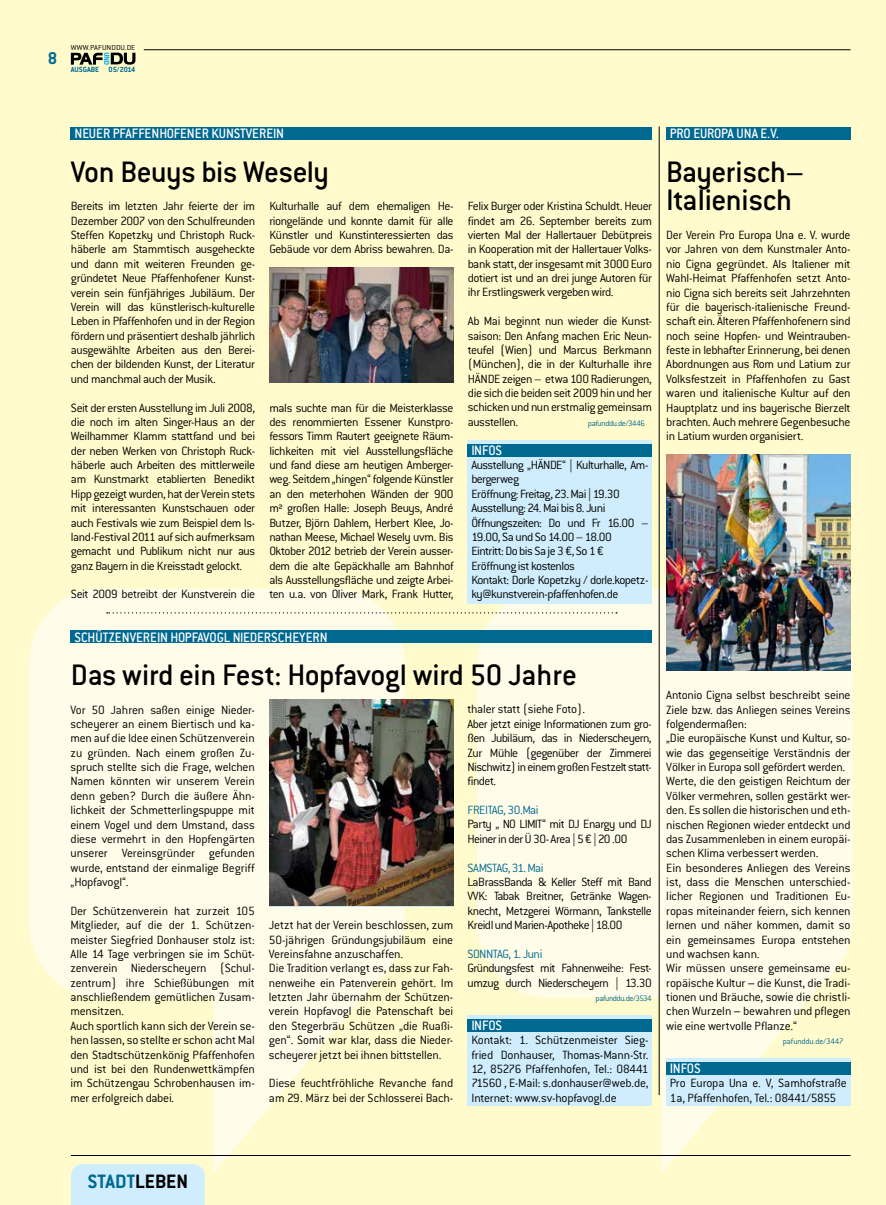
<style>
.page{position:relative;width:886px;height:1205px;background:#fffbcc}
.page>*{position:absolute;margin:0;border:0;box-sizing:border-box;transform-origin:0 0}
.t1{font:500 32.5px/28.8px "Conduit ITC Std";letter-spacing:-.015em;color:#000}
.t2{font:700 21.25px "Conduit ITC Std";color:#006991}
.t3{font:700 18.75px "Conduit ITC Std";color:#006991}
.t4{font:500 15px "Conduit ITC Std";color:#fff;scale:.95 1}
.t5{font:300 13.12px/14.4px "Conduit ITC Std";letter-spacing:-.02em;color:#000;text-align:justify}
.t6{font:300 13.12px/14.4px "Conduit ITC Std";letter-spacing:-.045em;color:#000}
.t7{font:300 13.12px/14.4px "Conduit ITC Std";letter-spacing:-.04em;color:#000}
.t8{font:300 13.12px "Conduit ITC Std";letter-spacing:-.04em;color:#006991}
.t9{font:300 8.75px "Conduit ITC Std";letter-spacing:-.04em;color:#006991}
.t10{font:300 8.75px "Conduit ITC Std";letter-spacing:-.015em;color:#006991}
.t11{font:700 8.25px "Conduit ITC Std";color:#006991}
.t12{font:300 7.88px "Conduit ITC Std";letter-spacing:.01em;color:#000;scale:1.1 1}
.s1{font-weight:500}
.s2{color:#000}
</style>
<div class="page">
<svg style="left:29px;top:589px;width:375px;height:584px;fill:#fffde9"></svg>
<svg style="left:477px;top:588px;width:375px;height:585px;fill:#fffde9"></svg>
<svg style="left:71px;top:53px;width:64px;height:12px"></svg>
<div style="left:71px;top:1164px;width:134px;height:41px;background:#cfedfc"></div>
<hr style="left:71px;top:1155px;width:779px;height:1px;background:#000">
<hr style="left:144px;top:50px;width:706px;height:1px;background:#000">
<div style="left:666px;top:127px;width:184px;height:13px;background:#006991"></div>
<svg style="left:107px;top:612px;width:510px;height:1px"></svg>
<img style="left:269px;top:699px;width:185px;height:206px">
<div style="left:468px;top:1015px;width:184px;height:91px;background:#cfedfc"></div>
<div style="left:468px;top:1019px;width:184px;height:13px;background:#006991"></div>
<div style="left:71px;top:630px;width:581px;height:13px;background:#006991"></div>
<img style="left:666px;top:455px;width:184px;height:215px">
<div style="left:666px;top:1058px;width:184px;height:48px;background:#cfedfc"></div>
<div style="left:666px;top:1062px;width:184px;height:13px;background:#006991"></div>
<img style="left:269px;top:268px;width:185px;height:115px">
<div style="left:468px;top:440px;width:184px;height:163px;background:#cfedfc"></div>
<div style="left:468px;top:444px;width:184px;height:13px;background:#006991"></div>
<div style="left:71px;top:127px;width:581px;height:13px;background:#006991"></div>
<hr style="left:659px;top:126px;width:1px;height:969px;background:#000">
<h3 class="t3" style="left:48px;top:47px;width:11px">8</h3>
<p class="t12" style="left:71px;top:42px;width:60px">WWW.PAFUNDDU.DE</p>
<p class="t11" style="left:71px;top:65px;width:66px">AUSGABE 05/2014</p>
<p class="t4" style="left:74px;top:125px;width:222px">NEUER PFAFFENHOFENER KUNSTVEREIN</p>
<h1 class="t1" style="left:71px;top:156px;width:260px">Von Beuys bis Wesely</h1>
<p class="t5" style="left:71px;top:199px;width:186px">Bereits im letzten Jahr feierte der im Dezember 2007 von den Schulfreunden Steffen Kopetzky und Christoph Ruck&shy;häberle am Stammtisch ausgeheckte und dann mit weiteren Freunden ge&shy;gründetet Neue Pfaffenhofener Kunst&shy;verein sein fünfjähriges Jubiläum. Der Verein will das künstlerisch-kulturelle Leben in Pfaffenhofen und in der Region fördern und präsentiert deshalb jährlich ausgewählte Arbeiten aus den Berei&shy;chen der bildenden Kunst, der Literatur und manchmal auch der Musik.</p>
<p class="t5" style="left:71px;top:400px;width:186px">Seit der ersten Ausstellung im Juli 2008, die noch im alten Singer-Haus an der Weilhammer Klamm stattfand und bei der neben Werken von Christoph Ruck&shy;häberle auch Arbeiten des mittlerweile am Kunstmarkt etablierten Benedikt Hipp gezeigt wurden, hat der Verein stets mit interessanten Kunstschauen oder auch Festivals wie zum Beispiel dem Is&shy;land-Festival 2011 auf sich aufmerksam gemacht und Publikum nicht nur aus ganz Bayern in die Kreisstadt gelockt.</p>
<p class="t5" style="left:71px;top:587px;width:186px">Seit 2009 betreibt der Kunstverein die</p>
<p class="t5" style="left:269px;top:199px;width:186px">Kulturhalle auf dem ehemaligen He&shy;riongelände und konnte damit für alle Künstler und Kunstinteressierten das Gebäude vor dem Abriss bewahren. Da-</p>
<p class="t5" style="left:269px;top:400px;width:186px">mals suchte man für die Meisterklasse des renommierten Essener Kunstpro&shy;fessors Timm Rautert geeignete Räum&shy;lichkeiten mit viel Ausstellungsfläche und fand diese am heutigen Amberger&shy;weg. Seitdem „hingen“ folgende Künstler an den meterhohen Wänden der 900 m² großen Halle: Joseph Beuys, André Butzer, Björn Dahlem, Herbert Klee, Jo&shy;nathan Meese, Michael Wesely uvm. Bis Oktober 2012 betrieb der Verein ausser&shy;dem die alte Gepäckhalle am Bahnhof als Ausstellungsfläche und zeigte Arbei&shy;ten u.a. von Oliver Mark, Frank Hutter,</p>
<p class="t4" style="left:74px;top:628px;width:268px">SCHÜTZENVEREIN HOPFAVOGL NIEDERSCHEYERN</p>
<p class="t5" style="left:468px;top:198px;width:186px">Felix Burger oder Kristina Schuldt. Heuer findet am 26. September bereits zum vierten Mal der Hallertauer Debütpreis in Kooperation mit der Hallertauer Volks&shy;bank statt, der insgesamt mit 3000 Euro dotiert ist und an drei junge Autoren für ihr Erstlingswerk vergeben wird.</p>
<p class="t5" style="left:468px;top:313px;width:186px">Ab Mai beginnt nun wieder die Kunst&shy;saison: Den Anfang machen Eric Neun&shy;teufel (Wien) und Marcus Berkmann (München), die in der Kulturhalle ihre HÄNDE zeigen – etwa 100 Radierungen, die sich die beiden seit 2009 hin und her schicken und nun erstmalig gemeinsam ausstellen.</p>
<p class="t9" style="left:588px;top:418px;width:59px">pafunddu.de/3446</p>
<p class="t4" style="left:471px;top:441px;width:34px">INFOS</p>
<p class="t6" style="left:471px;top:457px;width:179px">Ausstellung „HÄNDE“ | Kulturhalle, Am&shy;bergerweg<br>Eröffnung: Freitag, 23. Mai | 19.30<br>Ausstellung: 24. Mai bis 8. Juni<br>Öffnungszeiten: Do und Fr 16.00 –<br>19.00, Sa und So 14.00 – 18.00<br>Eintritt: Do bis Sa je 3 €, So 1 €<br>Eröffnung ist kostenlos<br>Kontakt: Dorle Kopetzky / dorle.kopetz&shy;ky@kunstverein-pfaffenhofen.de</p>
<h1 class="t1" style="left:71px;top:659px;width:508px">Das wird ein Fest: Hopfavogl wird 50 Jahre</h1>
<p class="t5" style="left:71px;top:702px;width:186px">Vor 50 Jahren saßen einige Nieder&shy;scheyerer an einem Biertisch und ka&shy;men auf die Idee einen Schützenverein zu gründen. Nach einem großen Zu&shy;spruch stellte sich die Frage, welchen Namen könnten wir unserem Verein denn geben? Durch die äußere Ähn&shy;lichkeit der Schmetterlingspuppe mit einem Vogel und dem Umstand, dass diese vermehrt in den Hopfengärten unserer Vereinsgründer gefunden wurde, entstand der einmalige Begriff „Hopfavogl“.</p>
<p class="t5" style="left:71px;top:903px;width:186px;text-align:left">Der Schützenverein hat zurzeit 105<br>Mitglieder, auf die der 1. Schützen&shy;meister Siegfried Donhauser stolz ist:<br>Alle 14 Tage verbringen sie im Schüt&shy;zenverein Niederscheyern (Schul&shy;zentrum) ihre Schießübungen mit anschließendem gemütlichen Zusam&shy;mensitzen.<br>Auch sportlich kann sich der Verein se&shy;hen lassen, so stellte er schon acht Mal den Stadtschützenkönig Pfaffenhofen und ist bei den Rundenwettkämpfen im Schützengau Schrobenhausen im&shy;mer erfolgreich dabei.</p>
<p class="t5" style="left:269px;top:917px;width:186px;text-align:left">Jetzt hat der Verein beschlossen, zum 50-jährigen Gründungsjubiläum eine Vereinsfahne anzuschaffen.<br>Die Tradition verlangt es, dass zur Fah&shy;nenweihe ein Patenverein gehört. Im letzten Jahr übernahm der Schützen&shy;verein Hopfavogl die Patenschaft bei den Stegerbräu Schützen „die Ruaßi&shy;gen“. Somit war klar, dass die Nieder&shy;scheyerer jetzt bei ihnen bittstellen.</p>
<p class="t5" style="left:269px;top:1075px;width:186px">Diese feuchtfröhliche Revanche fand am 29. März bei der Schlosserei Bach-</p>
<p class="t7" style="left:467px;top:702px;width:186px">thaler statt (siehe Foto).<br>Aber jetzt einige Informationen zum gro&shy;ßen Jubiläum, das in Niederscheyern,<br>Zur Mühle (gegenüber der Zimmerei<br>Nischwitz) in einem großen Festzelt statt&shy;findet.</p>
<p class="t8" style="left:467px;top:802px;width:73px">FREITAG, 30.Mai</p>
<p class="t6" style="left:467px;top:817px;width:186px">Party „ NO LIMIT“ mit DJ Enargy und DJ<br>Heiner in der Ü 30- Area | 5 € | 20 .00</p>
<p class="t8" style="left:467px;top:859px;width:78px">SAMSTAG, 31. Mai</p>
<p class="t5" style="left:467px;top:874px;width:186px">LaBrassBanda &amp; Keller Steff mit Band VVK: Tabak Breitner, Getränke Wagen&shy;knecht, Metzgerei Wörmann, Tankstelle Kreidl und Marien-Apotheke | 18.00</p>
<p class="t8" style="left:467px;top:946px;width:76px">SONNTAG, 1. Juni</p>
<p class="t6" style="left:467px;top:960px;width:186px">Gründungsfest mit Fahnenweihe: Fest&shy;umzug durch Niederscheyern | 13.30</p>
<p class="t9" style="left:595px;top:993px;width:58px">pafunddu.de/3534</p>
<p class="t4" style="left:471px;top:1016px;width:34px">INFOS</p>
<p class="t5" style="left:471px;top:1032px;width:179px">Kontakt: 1. Schützenmeister Sieg&shy;fried Donhauser, Thomas-Mann-Str.<br>12, 85276 Pfaffenhofen, Tel.: 08441<br>71560 , E-Mail: s.donhauser@web.de, Internet: www.sv-hopfavogl.de</p>
<p class="t4" style="left:670px;top:125px;width:116px">PRO EUROPA UNA E.V.</p>
<h1 class="t1" style="left:666px;top:156px;width:139px">Bayerisch–<br>Italienisch</h1>
<p class="t5" style="left:666px;top:227px;width:186px">Der Verein Pro Europa Una e. V. wurde vor Jahren von dem Kunstmaler Anto&shy;nio Cigna gegründet. Als Italiener mit Wahl-Heimat Pfaffenhofen setzt Anto&shy;nio Cigna sich bereits seit Jahrzehnten für die bayerisch-italienische Freund&shy;schaft ein. Älteren Pfaffenhofenern sind noch seine Hopfen- und Weintrauben&shy;feste in lebhafter Erinnerung, bei denen Abordnungen aus Rom und Latium zur Volksfestzeit in Pfaffenhofen zu Gast waren und italienische Kultur auf den Hauptplatz und ins bayerische Bierzelt brachten. Auch mehrere Gegenbesuche in Latium wurden organisiert.</p>
<p class="t5" style="left:666px;top:687px;width:186px;text-align:left">Antonio Cigna selbst beschreibt seine Ziele bzw. das Anliegen seines Vereins folgendermaßen:<br>„Die europäische Kunst und Kultur, so&shy;wie das gegenseitige Verständnis der Völker in Europa soll gefördert werden.<br>Werte, die den geistigen Reichtum der Völker vermehren, sollen gestärkt wer&shy;den. Es sollen die historischen und eth&shy;nischen Regionen wieder entdeckt und das Zusammenleben in einem europäi&shy;schen Klima verbessert werden.<br>Ein besonderes Anliegen des Vereins ist, dass die Menschen unterschied&shy;licher Regionen und Traditionen Eu&shy;ropas miteinander feiern, sich kennen lernen und näher kommen, damit so ein gemeinsames Europa entstehen und wachsen kann.<br>Wir müssen unsere gemeinsame eu&shy;ropäische Kultur <span class="s1">–</span> die Kunst, die Tradi&shy;tionen und Bräuche, sowie die christli&shy;chen Wurzeln <span class="s1">–</span> bewahren und pflegen wie eine wertvolle Pflanze.“</p>
<p class="t10" style="left:783px;top:1036px;width:62px">pafunddu.de/3447</p>
<p class="t4" style="left:670px;top:1059px;width:34px">INFOS</p>
<p class="t5" style="left:670px;top:1075px;width:179px">Pro Europa Una e. V, Samhofstraße<br>1a, Pfaffenhofen, Tel.: 08441/5855</p>
<h2 class="t2" style="left:88px;top:1169px;width:102px">STADT<span class="s2">LEBEN</span></h2>
</div>
